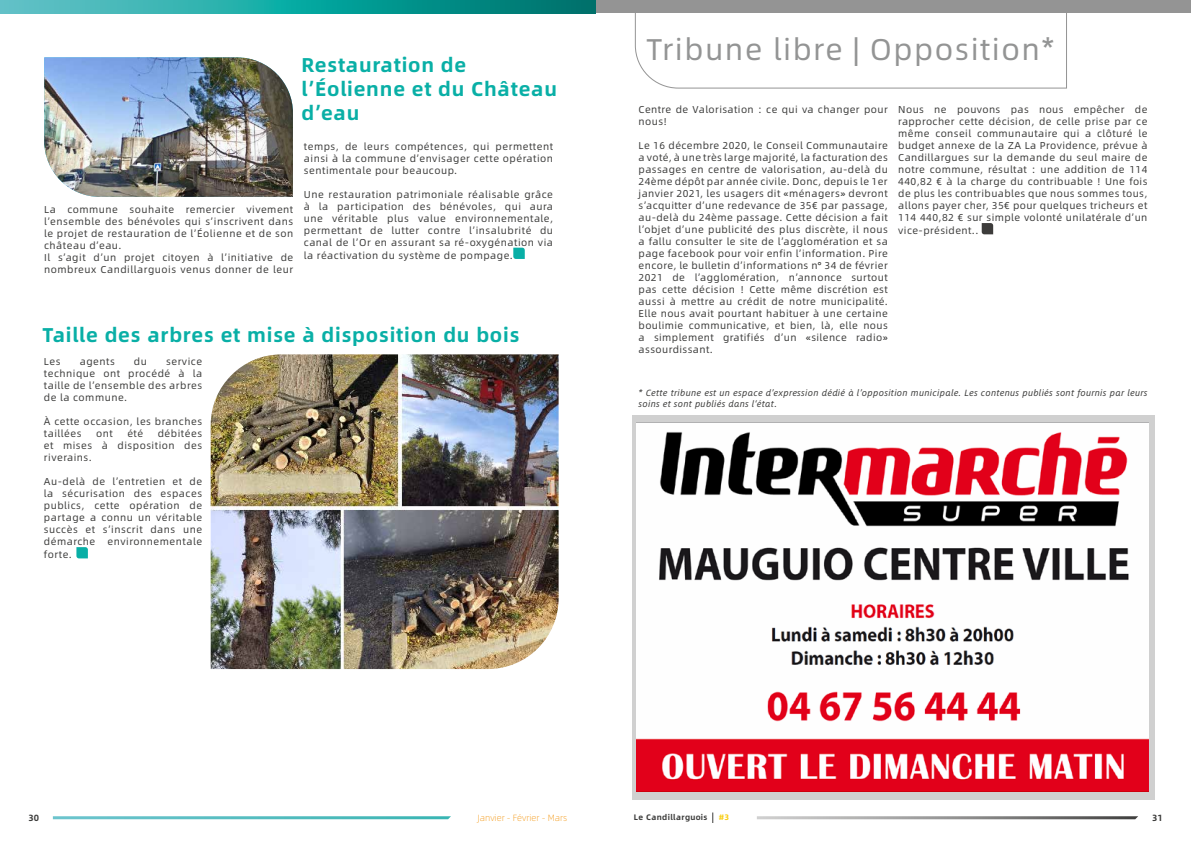
<style>
.page{position:relative;width:1191px;height:842px;background:#fff}
.page>*{position:absolute;margin:0;border:0;box-sizing:border-box;transform-origin:0 0}
.t1{font:30px "Alibaba Sans";letter-spacing:.05em;color:#939494}
.t2{font:700 20px/24px "Alibaba Sans";letter-spacing:.04em;color:#09afa6}
.t3{font:10px/12px "Alibaba Sans";letter-spacing:.05em;color:#3c3c3b;text-align:justify}
.t4{font:italic 9px/10.8px "Alibaba Sans";letter-spacing:.04em;color:#3c3c3b}
.t5{font:300 9px "Alibaba Sans";color:#f49712}
.t6{font:700 9px "Alibaba Sans";color:#3c3c3b}
.t7{font:700 8px "Alibaba Sans";letter-spacing:.05em;color:#3c3c3b}
.t8{font:700 8px "Alibaba Sans";color:#f8cc0a}
</style>
<div class="page">
<svg style="left:981px;top:223px;width:12px;height:11px"></svg>
<svg style="left:513px;top:248px;width:12px;height:11px"></svg>
<img style="left:44px;top:57px;width:249px;height:140px">
<svg style="left:76px;top:547px;width:12px;height:11px"></svg>
<img style="left:211px;top:354px;width:347px;height:315px">
<svg style="left:757px;top:816px;width:381px;height:3px"></svg>
<svg style="left:635px;top:13px;width:431px;height:75px"></svg>
<div style="left:595px;top:0;width:596px;height:13px;background:#949494"></div>
<div style="left:632px;top:415px;width:522px;height:384px;background:#d0d0d0"></div>
<img style="left:636px;top:423px;width:512px;height:368px">
<svg style="left:53px;top:816px;width:398px;height:3px"></svg>
<svg style="left:0;top:0;width:595px;height:13px;background:#1ea19d"></svg>
<p class="t3" style="left:44px;top:203px;width:251px;text-align:left">La commune souhaite remercier vivement l’ensemble des bénévoles qui s’inscrivent dans le projet de restauration de l’Éolienne et de son château d’eau.<br>Il s’agit d’un projet citoyen à l’initiative de nombreux Candillarguois venus donner de leur</p>
<h2 class="t2" style="left:301px;top:52px;width:257px">Restauration de l’Éolienne et du Château d’eau</h2>
<p class="t3" style="left:304px;top:140px;width:251px">temps, de leurs compétences, qui permettent ainsi à la commune d’envisager cette opération sentimentale pour beaucoup.</p>
<p class="t3" style="left:304px;top:188px;width:251px">Une restauration patrimoniale réalisable grâce à la participation des bénévoles, qui aura une véritable plus value environnementale, permettant de lutter contre l’insalubrité du canal de l’Or en assurant sa ré-oxygénation via</p>
<p class="t3" style="left:304px;top:249px;width:210px">la réactivation du système de pompage.</p>
<h2 class="t2" style="left:43px;top:321px;width:478px">Taille des arbres et mise à disposition du bois</h2>
<p class="t3" style="left:44px;top:355px;width:18px">Les</p>
<p class="t3" style="left:80px;top:355px;width:37px">agents</p>
<p class="t3" style="left:134px;top:355px;width:14px">du</p>
<p class="t3" style="left:44px;top:355px;width:160px;text-indent:122px">service technique ont procédé à la taille de l’ensemble des arbres de la commune.</p>
<p class="t3" style="left:44px;top:415px;width:160px">À cette occasion, les branches taillées</p>
<p class="t3" style="left:44px;top:427px;width:160px;text-indent:114px">débitées et mises à disposition des riverains.</p>
<p class="t3" style="left:44px;top:475px;width:160px">Au-delà de l’entretien et de la sécurisation des espaces publics, cette opération de partage a connu un véritable succès et s’inscrit dans une démarche environnementale</p>
<p class="t3" style="left:44px;top:548px;width:29px">forte.</p>
<p class="t3" style="left:96px;top:427px;width:18px">ont</p>
<p class="t3" style="left:127px;top:427px;width:17px">été</p>
<h1 class="t1" style="left:646px;top:27px;width:409px">Tribune libre | Opposition*</h1>
<p class="t3" style="left:638px;top:103px;width:251px">Centre de Valorisation : ce qui va changer pour nous!</p>
<p class="t3" style="left:638px;top:139px;width:251px">Le 16 décembre 2020, le Conseil Communautaire a voté, à une très large majorité, la facturation des passages en centre de valorisation, au-delà du 24ème dépôt par année civile. Donc, depuis le 1er janvier 2021, les usagers dit «ménagers» devront s’acquitter d’une redevance de 35€ par passage, au-delà du 24ème passage. Cette décision a fait l’objet d’une publicité des plus discrète, il nous a fallu consulter le site de l’agglomération et sa page facebook pour voir enfin l’information. Pire encore, le bulletin d’informations n° 34 de février 2021 de l’agglomération, n’annonce surtout pas cette décision ! Cette même discrétion est aussi à mettre au crédit de notre municipalité.<br>Elle nous avait pourtant habituer à une certaine boulimie communicative, et bien, là, elle nous a simplement gratifiés d’un «silence radio» assourdissant.</p>
<p class="t3" style="left:898px;top:103px;width:251px">Nous ne pouvons pas nous empêcher de rapprocher cette décision, de celle prise par ce même conseil communautaire qui a clôturé le budget annexe de la ZA La Providence, prévue à Candillargues sur la demande du seul maire de notre commune, résultat : une addition de 114<br>440,82 € à la charge du contribuable ! Une fois de plus les contribuables que nous sommes tous, allons payer cher, 35€ pour quelques tricheurs et 114 440,82 € sur simple volonté unilatérale d’un</p>
<p class="t3" style="left:898px;top:224px;width:82px">vice-président..</p>
<p class="t4" style="left:638px;top:387px;width:510px">* Cette tribune est un espace d’expression dédié à l’opposition municipale. Les contenus publiés sont fournis par leurs soins et sont publiés dans l‘état.</p>
<p class="t6" style="left:28px;top:810px;width:12px">30</p>
<p class="t5" style="left:478px;top:811px;width:91px">Janvier - Février - Mars</p>
<p class="t7" style="left:634px;top:811px;width:75px">Le Candillarguois</p>
<p class="t8" style="left:719px;top:811px;width:11px">#3</p>
<p class="t6" style="left:1152px;top:810px;width:12px">31</p>
</div>
